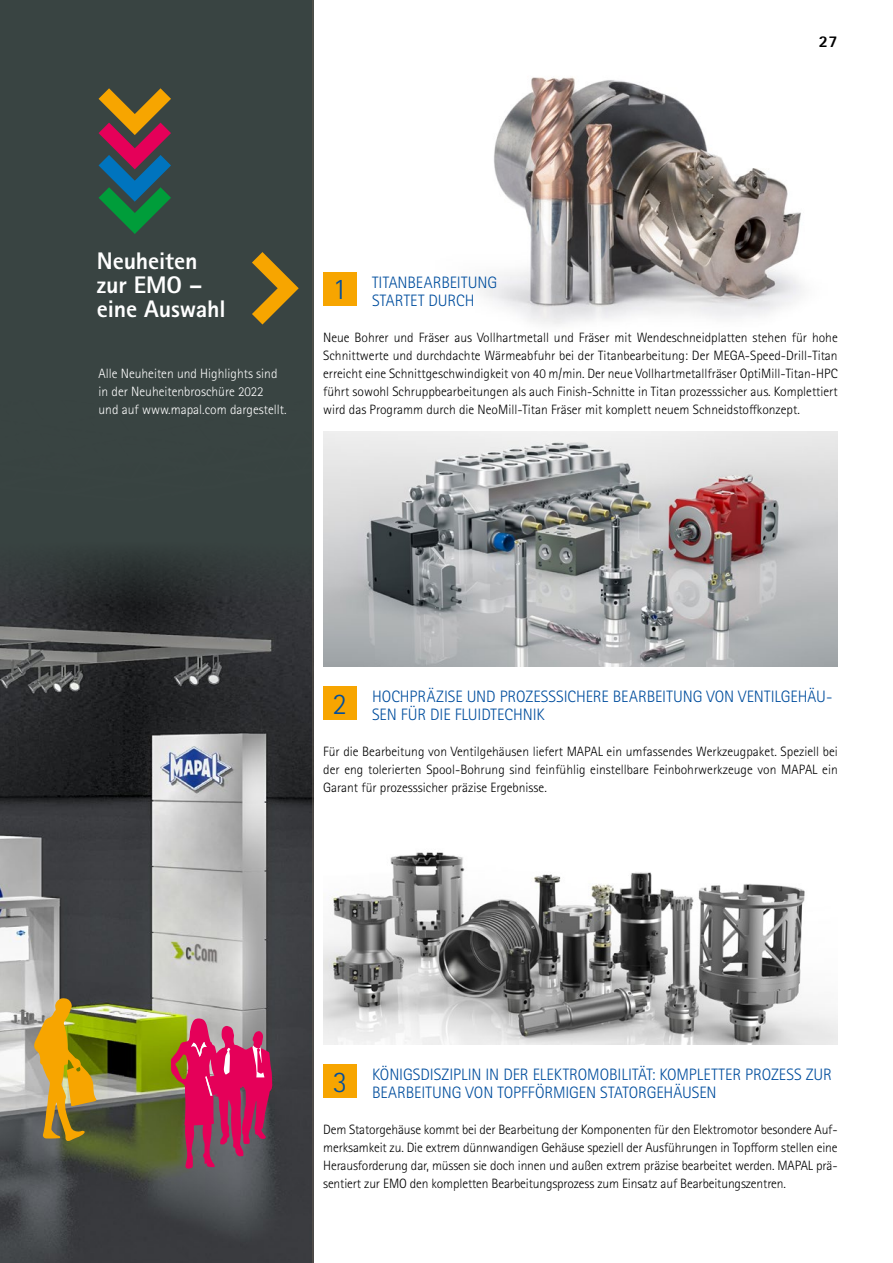
<style>
.page{position:relative;width:893px;height:1263px;background:#fff}
.page>*{position:absolute;margin:0;border:0;box-sizing:border-box;transform-origin:0 0}
.t1{font:300 30px "Rotis Sans Serif W1 G";color:#004e9e}
.t2{font:800 24px/24px "Rotis Sans Serif W1 G";letter-spacing:-.01em;color:#fff}
.t3{font:300 16.5px/18px "Rotis Sans Serif W1 G";letter-spacing:-.005em;color:#004e9e}
.t4{font:800 16.5px "Rotis Sans Serif W1 G";color:#000}
.t5{font:300 13.5px/18px "Rotis Sans Serif W1 G";color:#000;text-align:justify}
.t6{font:300 13.5px/18px "Rotis Sans Serif W1 G";color:#fff}
</style>
<div class="page">
<div style="left:0;top:0;width:313px;height:1263px;background:#394442"></div>
<img style="left:0;top:401px;width:313px;height:862px">
<img style="left:480px;top:77px;width:322px;height:248px">
<img style="left:323px;top:432px;width:515px;height:234px">
<img style="left:323px;top:852px;width:515px;height:192px">
<hr style="left:313px;top:0;width:1px;height:1263px;background:#615a51">
<svg style="left:33px;top:998px;width:64px;height:144px;background:#b09333"></svg>
<svg style="left:171px;top:1018px;width:101px;height:151px;background:#b03c5f"></svg>
<svg style="left:252px;top:252px;width:47px;height:72px"></svg>
<svg style="left:99px;top:88px;width:72px;height:146px"></svg>
<div style="left:323px;top:272px;width:34px;height:34px;background:#f7a500"></div>
<div style="left:323px;top:1064px;width:34px;height:34px;background:#f7a500"></div>
<div style="left:323px;top:686px;width:34px;height:34px;background:#f7a500"></div>
<p class="t4" style="left:819px;top:31px;width:21px">27</p>
<h2 class="t2" style="left:97px;top:248px;width:130px">Neuheiten zur EMO – eine Auswahl</h2>
<p class="t6" style="left:99px;top:365px;width:189px">Alle Neuheiten und Highlights sind in der Neuheitenbroschüre 2022 und auf www.mapal.com dargestellt.</p>
<p class="t3" style="left:372px;top:274px;width:127px">TITANBEARBEITUNG<br>STARTET DURCH</p>
<p class="t5" style="left:323px;top:329px;width:516px">Neue Bohrer und Fräser aus Vollhartmetall und Fräser mit Wendeschneidplatten stehen für hohe Schnittwerte und durchdachte Wärmeabfuhr bei der Titanbearbeitung: Der MEGA-Speed-Drill-Titan erreicht eine Schnittgeschwindigkeit von 40 m/min. Der neue Vollhartmetallfräser OptiMill-Titan-HPC führt sowohl Schruppbearbeitungen als auch Finish-Schnitte in Titan prozesssicher aus. Komplettiert wird das Programm durch die NeoMill-Titan Fräser mit komplett neuem Schneidstoffkonzept.</p>
<h1 class="t1" style="left:333px;top:272px;width:16px">1</h1>
<h1 class="t1" style="left:333px;top:686px;width:16px">2</h1>
<p class="t3" style="left:372px;top:688px;width:462px">HOCHPRÄZISE UND PROZESSSICHERE BEARBEITUNG VON VENTILGEHÄU-<br>SEN FÜR DIE FLUIDTECHNIK</p>
<p class="t5" style="left:323px;top:743px;width:516px">Für die Bearbeitung von Ventilgehäusen liefert MAPAL ein umfassendes Werkzeugpaket. Speziell bei der eng tolerierten Spool-Bohrung sind feinfühlig einstellbare Feinbohrwerkzeuge von MAPAL ein Garant für prozesssicher präzise Ergebnisse.</p>
<h1 class="t1" style="left:333px;top:1064px;width:16px">3</h1>
<p class="t3" style="left:372px;top:1066px;width:461px">KÖNIGSDISZIPLIN IN DER ELEKTROMOBILITÄT: KOMPLETTER PROZESS ZUR<br>BEARBEITUNG VON TOPFFÖRMIGEN STATORGEHÄUSEN</p>
<p class="t5" style="left:323px;top:1121px;width:516px">Dem Statorgehäuse kommt bei der Bearbeitung der Komponenten für den Elektromotor besondere Auf&shy;merksamkeit zu. Die extrem dünnwandigen Gehäuse speziell der Ausführungen in Topfform stellen eine Herausforderung dar, müssen sie doch innen und außen extrem präzise bearbeitet werden. MAPAL prä&shy;sentiert zur EMO den kompletten Bearbeitungsprozess zum Einsatz auf Bearbeitungszentren.</p>
</div>
